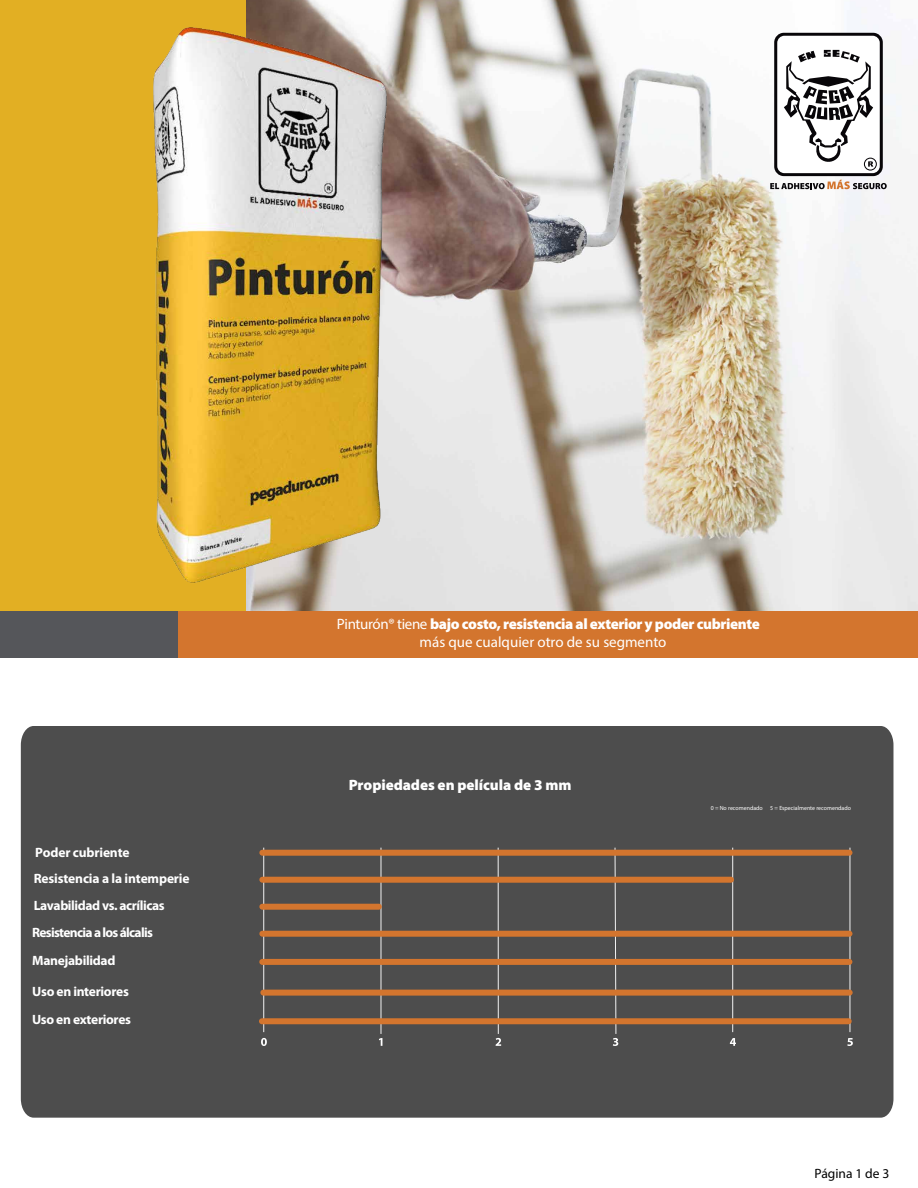
<style>
.page{position:relative;width:918px;height:1188px;background:#fff}
.page>*{position:absolute;margin:0;border:0;box-sizing:border-box;transform-origin:0 0}
.t1{font:900 15px/18px "Myriad Pro";letter-spacing:-.025em;color:#fff}
.t2{font:900 15px "Myriad Pro";letter-spacing:-.005em;color:#fff}
.t3{font:700 13.5px/26.7px "Myriad Pro";letter-spacing:-.025em;color:#fff}
.t4{font:13.5px "Myriad Pro";color:#000}
.t5{font:6px "Myriad Pro";color:#fff}
.s1{font-weight:400}
</style>
<div class="page">
<div style="left:21px;top:726px;width:872px;height:392px;background:#4d4d4d"></div>
<svg style="left:261px;top:1038px;width:6px;height:8px"></svg>
<svg style="left:379px;top:1038px;width:3px;height:8px"></svg>
<svg style="left:496px;top:1038px;width:5px;height:8px"></svg>
<svg style="left:730px;top:1038px;width:6px;height:8px"></svg>
<svg style="left:847px;top:1038px;width:6px;height:8px"></svg>
<hr style="left:263px;top:848px;width:1px;height:184px;background:#f2f2f2">
<hr style="left:732px;top:848px;width:1px;height:184px;background:#f2f2f2">
<hr style="left:850px;top:848px;width:1px;height:184px;background:#f2f2f2">
<svg style="left:613px;top:847px;width:5px;height:199px"></svg>
<hr style="left:498px;top:848px;width:1px;height:186px;background:#f2f2f2">
<hr style="left:381px;top:848px;width:1px;height:186px;background:#f2f2f2">
<img style="left:246px;top:0;width:672px;height:611px">
<div style="left:0;top:611px;width:239px;height:47px;background:#55565a"></div>
<svg style="left:770px;top:33px;width:117px;height:156px"></svg>
<div style="left:179px;top:611px;width:739px;height:47px;background:#d3752e"></div>
<div style="left:1px;top:0;width:245px;height:611px;background:#e2af23"></div>
<div style="left:262px;top:959px;width:587px;height:6px;background:#d3752e"></div>
<div style="left:263px;top:990px;width:587px;height:6px;background:#d3752e"></div>
<div style="left:262px;top:904px;width:117px;height:6px;background:#d3752e"></div>
<div style="left:262px;top:931px;width:588px;height:6px;background:#d3752e"></div>
<div style="left:262px;top:1018px;width:587px;height:6px;background:#d3752e"></div>
<div style="left:262px;top:877px;width:469px;height:6px;background:#d3752e"></div>
<div style="left:262px;top:850px;width:588px;height:6px;background:#d3752e"></div>
<img style="left:153px;top:15px;width:336px;height:589px">
<p class="t3" style="left:32px;top:839px;width:159px">Poder cubriente<br>Resistencia a la intemperie<br>Lavabilidad vs. acrílicas<br>Resistencia a los álcalis</p>
<p class="t3" style="left:32px;top:947px;width:85px">Manejabilidad</p>
<p class="t3" style="left:32px;top:978px;width:101px;line-height:28.2px">Uso en interiores<br>Uso en exteriores</p>
<p class="t1" style="left:420px;top:616px;width:342px;text-indent:-83px"><span class="s1">Pinturón® tiene</span> bajo costo, resistencia al exterior y poder cubriente <span class="s1">más que cualquier otro de su segmento</span></p>
<p class="t2" style="left:349px;top:776px;width:224px">Propiedades en película de 3 mm</p>
<p class="t5" style="left:711px;top:804px;width:54px">0 = No recomendado</p>
<p class="t5" style="left:770px;top:804px;width:82px">5 = Especialmente recomendado</p>
<p class="t4" style="left:815px;top:1165px;width:76px">Página 1 de 3</p>
</div>
